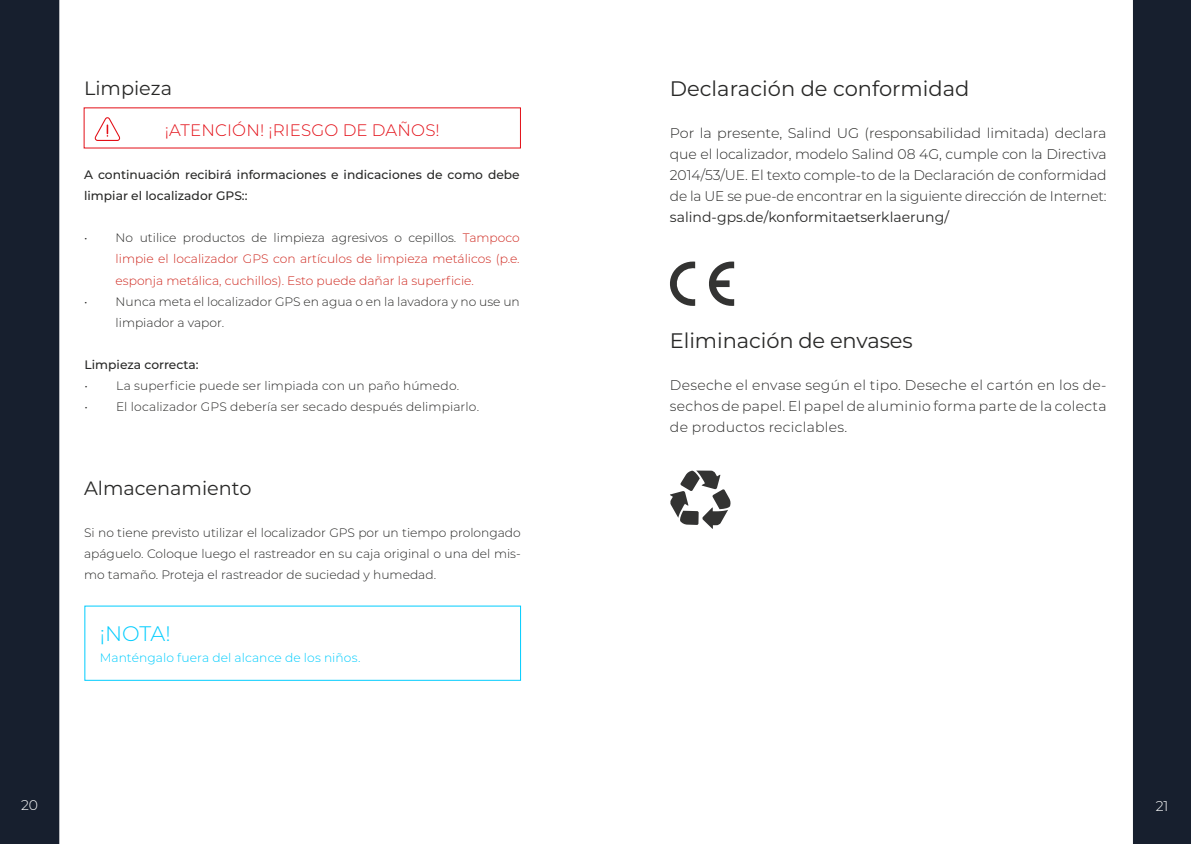
<style>
.page{position:relative;width:1191px;height:844px;background:#fff}
.page>*{position:absolute;margin:0;border:0;box-sizing:border-box;transform-origin:0 0}
.t1{font:21px "Montserrat";letter-spacing:-.005em;color:#282827}
.t2{font:300 21px "Montserrat";color:#00ccfe}
.t3{font:19.25px "Montserrat";color:#282827}
.t4{font:300 16.62px "Montserrat";letter-spacing:.01em;color:#e30f17}
.t5{font:300 14px/21px "Montserrat";letter-spacing:-.005em;color:#282827;text-align:justify}
.t6{font:14px "Montserrat";color:#282827}
.t7{font:300 14px "Montserrat";color:#fff}
.t8{font:300 12.25px/21px "Montserrat";color:#282827}
.t9{font:300 12.25px/21px "Montserrat";color:#cf2920;text-align:justify}
.t10{font:500 12.25px/21px "Montserrat";color:#282827}
.t11{font:300 12.25px "Montserrat";letter-spacing:.01em;color:#00ccfe}
.s1{color:#282827}
</style>
<div class="page">
<img style="left:0;top:0;width:1190px;height:843px">
<svg style="left:95px;top:117px;width:26px;height:24px"></svg>
<svg style="left:669px;top:261px;width:26px;height:45px"></svg>
<svg style="left:708px;top:261px;width:26px;height:45px"></svg>
<svg style="left:670px;top:470px;width:61px;height:59px"></svg>
<h2 class="t3" style="left:84px;top:75px;width:89px">Limpieza</h2>
<p class="t4" style="left:165px;top:118px;width:276px">¡ATENCIÓN! ¡RIESGO DE DAÑOS!</p>
<p class="t10" style="left:84px;top:164px;width:437px">A continuación recibirá informaciones e indicaciones de como debe limpiar el localizador GPS::</p>
<p class="t9" style="left:116px;top:227px;width:406px;text-indent:-31px"><span class="s1">• No utilice productos de limpieza agresivos o cepillos.</span> Tampoco limpie el localizador GPS con artículos de limpieza metálicos (p.e. esponja metálica, cuchillos). Esto puede dañar la superficie.</p>
<p class="t8" style="left:116px;top:290px;width:406px;text-indent:-31px">• Nunca meta el localizador GPS en agua o en la lavadora y no use un limpiador a vapor.</p>
<p class="t10" style="left:85px;top:353px;width:116px">Limpieza correcta:</p>
<p class="t8" style="left:85px;top:375px;width:376px">• La superficie puede ser limpiada con un paño húmedo.</p>
<p class="t8" style="left:85px;top:396px;width:396px">• El localizador GPS debería ser secado después delimpiarlo.</p>
<h2 class="t3" style="left:84px;top:474px;width:169px">Almacenamiento</h2>
<p class="t8" style="left:84px;top:522px;width:438px;text-align:justify">Si no tiene previsto utilizar el localizador GPS por un tiempo prolongado apáguelo. Coloque luego el rastreador en su caja original o una del mis&shy;mo tamaño. Proteja el rastreador de suciedad y humedad.</p>
<h1 class="t2" style="left:100px;top:619px;width:72px">¡NOTA!</h1>
<p class="t11" style="left:100px;top:649px;width:262px">Manténgalo fuera del alcance de los niños.</p>
<h1 class="t1" style="left:670px;top:74px;width:301px">Declaración de conformidad</h1>
<p class="t5" style="left:670px;top:122px;width:438px">Por la presente, Salind UG (responsabilidad limitada) declara que el localizador, modelo Salind 08 4G, cumple con la Directiva 2014/53/UE. El texto comple-to de la Declaración de conformidad de la UE se pue-de encontrar en la siguiente dirección de Internet:</p>
<p class="t6" style="left:670px;top:207px;width:281px">salind-gps.de/konformitaetserklaerung/</p>
<h1 class="t1" style="left:670px;top:326px;width:244px">Eliminación de envases</h1>
<p class="t5" style="left:670px;top:374px;width:438px">Deseche el envase según el tipo. Deseche el cartón en los de&shy;sechos de papel. El papel de aluminio forma parte de la colecta de productos reciclables.</p>
<p class="t7" style="left:21px;top:795px;width:19px">20</p>
<p class="t7" style="left:1155px;top:795px;width:14px">21</p>
</div>
